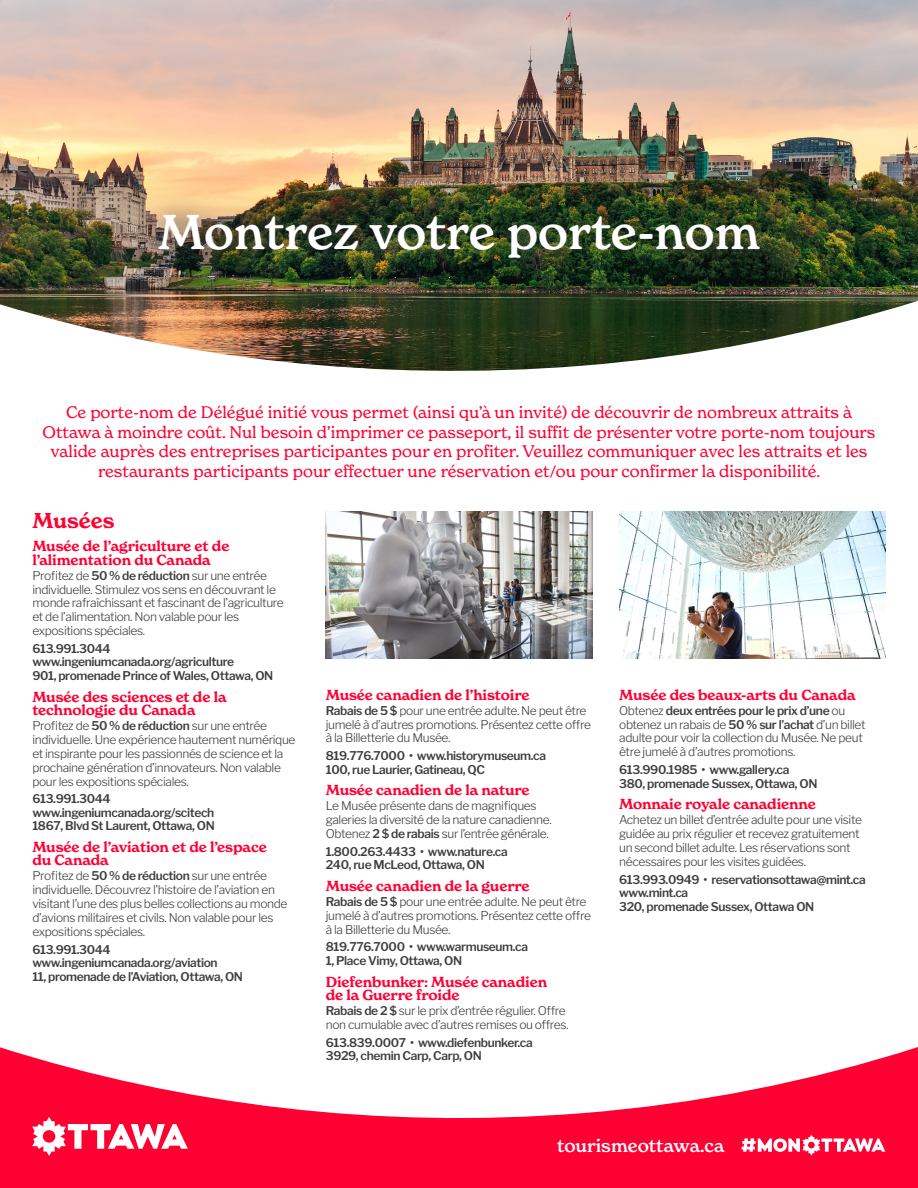
<style>
.page{position:relative;width:918px;height:1188px;background:#fff}
.page>*{position:absolute;margin:0;border:0;box-sizing:border-box;transform-origin:0 0}
.t1{font:500 48px "New Spirit";color:#fff}
.section_head{font:600 21px "New Spirit";color:#f03}
.t2{font:500 18px "New Spirit";color:#fff}
.t3{font:16.5px/19.5px "New Spirit";color:#f03;text-align:center}
.Name{font:600 14.25px/13.5px "New Spirit";letter-spacing:-.01em;color:#f03}
.body{font:300 12px/13.8px "Libre Franklin";letter-spacing:-.03em;color:#3e3e3f}
.contact_info{font:600 12px/13.5px "Libre Franklin";letter-spacing:-.03em;color:#3e3e3f}
.s1{font-weight:600}
</style>
<div class="page">
<svg style="left:0;top:1047px;width:918px;height:141px;fill:#f03"></svg>
<img style="left:0;top:0;width:918px;height:371px">
<div style="left:136px;top:190px;width:646px;height:92px;background:#231f20;opacity:.7"></div>
<svg style="left:32px;top:1117px;width:156px;height:39px"></svg>
<img style="left:326px;top:512px;width:266px;height:147px">
<svg style="left:742px;top:1135px;width:143px;height:20px"></svg>
<img style="left:619px;top:512px;width:267px;height:147px">
<p class="t1" style="left:158px;top:202px;width:603px">Montrez votre porte-nom</p>
<p class="t3" style="left:43px;top:403px;width:834px">Ce porte-nom de Délégué initié vous permet (ainsi qu’à un invité) de découvrir de nombreux attraits à Ottawa à moindre coût. Nul besoin d’imprimer ce passeport, il suffit de présenter votre porte-nom toujours valide auprès des entreprises participantes pour en profiter. Veuillez communiquer avec les attraits et les restaurants participants pour effectuer une réservation et/ou pour confirmer la disponibilité.</p>
<p class="section_head" style="left:32px;top:507px;width:84px">Musées</p>
<p class="Name" style="left:32px;top:539px;width:199px">Musée de l’agriculture et de l’alimentation du Canada</p>
<p class="body" style="left:32px;top:567px;width:253px">Profitez de <span class="s1">50 % de réduction</span> sur une entrée individuelle. Stimulez vos sens en découvrant le monde rafraîchissant et fascinant de l’agriculture et de l’alimentation. Non valable pour les expositions spéciales.</p>
<p class="contact_info" style="left:32px;top:641px;width:242px">613.991.3044 www.ingeniumcanada.org/agriculture<br>901, promenade Prince of Wales, Ottawa, ON</p>
<p class="Name" style="left:32px;top:690px;width:196px">Musée des sciences et de la technologie du Canada</p>
<p class="body" style="left:32px;top:718px;width:265px">Profitez de <span class="s1">50 % de réduction</span> sur une entrée individuelle. Une expérience hautement numérique et inspirante pour les passionnés de science et la prochaine génération d’innovateurs. Non valable pour les expositions spéciales.</p>
<p class="contact_info" style="left:32px;top:791px;width:184px">613.991.3044 www.ingeniumcanada.org/scitech<br>1867, Blvd St Laurent, Ottawa, ON</p>
<p class="Name" style="left:32px;top:840px;width:236px">Musée de l’aviation et de l’espace du Canada</p>
<p class="body" style="left:32px;top:868px;width:257px">Profitez de <span class="s1">50 % de réduction</span> sur une entrée individuelle. Découvrez l’histoire de l’aviation en visitant l’une des plus belles collections au monde d’avions militaires et civils. Non valable pour les expositions spéciales.</p>
<p class="contact_info" style="left:32px;top:941px;width:212px">613.991.3044 www.ingeniumcanada.org/aviation<br>11, promenade de l’Aviation, Ottawa, ON</p>
<p class="Name" style="left:326px;top:688px;width:205px">Musée canadien de l’histoire</p>
<p class="body" style="left:326px;top:702px;width:267px"><span class="s1">Rabais de 5 $</span> pour une entrée adulte. Ne peut être jumelé à d’autres promotions. Présentez cette offre à la Billetterie du Musée.</p>
<p class="contact_info" style="left:326px;top:748px;width:222px">819.776.7000 • www.historymuseum.ca<br>100, rue Laurier, Gatineau, QC</p>
<p class="Name" style="left:326px;top:783px;width:205px">Musée canadien de la nature</p>
<p class="body" style="left:326px;top:798px;width:227px">Le Musée présente dans de magnifiques galeries la diversité de la nature canadienne.<br>Obtenez <span class="s1">2 $ de rabais</span> sur l’entrée générale.</p>
<p class="contact_info" style="left:326px;top:844px;width:183px">1.800.263.4433 • www.nature.ca<br>240, rue McLeod, Ottawa, ON</p>
<p class="Name" style="left:326px;top:879px;width:205px">Musée canadien de la guerre</p>
<p class="body" style="left:326px;top:894px;width:267px"><span class="s1">Rabais de 5 $</span> pour une entrée adulte. Ne peut être jumelé à d’autres promotions. Présentez cette offre à la Billetterie du Musée.</p>
<p class="contact_info" style="left:326px;top:939px;width:204px">819.776.7000 • www.warmuseum.ca<br>1, Place Vimy, Ottawa, ON</p>
<p class="Name" style="left:326px;top:975px;width:223px">Diefenbunker: Musée canadien de la Guerre froide</p>
<p class="body" style="left:326px;top:1003px;width:244px"><span class="s1">Rabais de 2 $</span> sur le prix d’entrée régulier. Offre non cumulable avec d’autres remises ou offres.</p>
<p class="contact_info" style="left:326px;top:1034px;width:208px">613.839.0007 • www.diefenbunker.ca<br>3929, chemin Carp, Carp, ON</p>
<p class="Name" style="left:619px;top:688px;width:238px">Musée des beaux-arts du Canada</p>
<p class="body" style="left:619px;top:702px;width:248px">Obtenez <span class="s1">deux entrées pour le prix d’une</span> ou obtenez un rabais de <span class="s1">50 % sur l’achat</span> d’un billet adulte pour voir la collection du Musée. Ne peut être jumelé à d’autres promotions.</p>
<p class="contact_info" style="left:619px;top:762px;width:200px">613.990.1985 • www.gallery.ca<br>380, promenade Sussex, Ottawa, ON</p>
<p class="Name" style="left:619px;top:797px;width:198px">Monnaie royale canadienne</p>
<p class="body" style="left:619px;top:812px;width:244px">Achetez un billet d’entrée adulte pour une visite guidée au prix régulier et recevez gratuitement un second billet adulte. Les réservations sont nécessaires pour les visites guidées.</p>
<p class="contact_info" style="left:619px;top:871px;width:248px">613.993.0949 • reservationsottawa@mint.ca www.mint.ca<br>320, promenade Sussex, Ottawa ON</p>
<p class="t2" style="left:557px;top:1134px;width:169px">tourismeottawa.ca</p>
</div>
